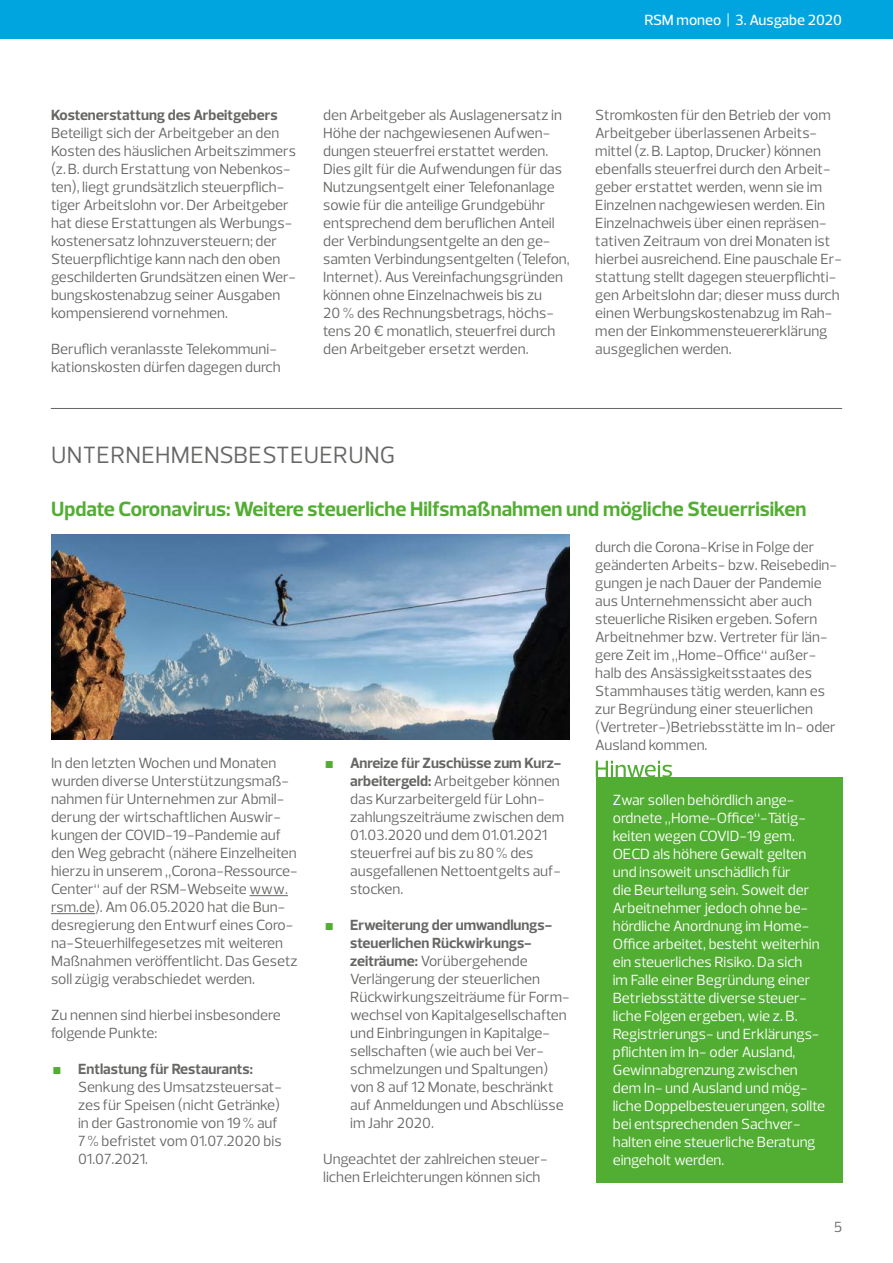
<style>
.page{position:relative;width:893px;height:1263px;background:#fff}
.page>*{position:absolute;margin:0;border:0;box-sizing:border-box;transform-origin:0 0}
.t1{font:24px "Prelo";letter-spacing:.015em;color:#666665}
.t2{font:700 21px "Prelo";color:#52ae32}
.t3{font:15px/18px "Prelo";color:#666665}
.t4{font:15px/18px "Prelo";color:#fff}
.t5{font:700 15px "Prelo";color:#666665}
.t6{font:500 15px "Prelo";color:#fff}
.s1{font-family:"Arial";color:#52ae32}
.s2{font-weight:700}
</style>
<div class="page">
<div style="left:0;top:0;width:893px;height:38px;background:#00a5df"></div>
<hr style="left:249px;top:895px;width:39px;height:1px;background:#666665">
<hr style="left:51px;top:913px;width:44px;height:1px;background:#666665">
<hr style="left:51px;top:408px;width:791px;height:1px;background:#666665">
<div style="left:596px;top:777px;width:246px;height:405px;background:#52ae32"></div>
<svg style="left:596px;top:761px;width:76px;height:16px"></svg>
<img style="left:51px;top:534px;width:519px;height:206px">
<p class="t6" style="left:644px;top:11px;width:199px">RSM moneo | 3. Ausgabe 2020</p>
<p class="t5" style="left:51px;top:106px;width:228px">Kostenerstattung des Arbeitgebers</p>
<p class="t3" style="left:51px;top:124px;width:247px">Beteiligt sich der Arbeitgeber an den Kosten des häuslichen Arbeitszimmers (z.B. durch Erstattung von Nebenkos&shy;ten), liegt grundsätzlich steuerpflich&shy;tiger Arbeitslohn vor. Der Arbeitgeber hat diese Erstattungen als Werbungs&shy;kostenersatz lohnzuversteuern; der Steuerpflichtige kann nach den oben geschilderten Grundsätzen einen Wer&shy;bungskostenabzug seiner Ausgaben kompensierend vornehmen.</p>
<p class="t3" style="left:51px;top:340px;width:231px">Beruflich veranlasste Telekommuni&shy;kationskosten dürfen dagegen durch</p>
<p class="t3" style="left:323px;top:106px;width:248px">den Arbeitgeber als Auslagenersatz in Höhe der nachgewiesenen Aufwen&shy;dungen steuerfrei erstattet werden.<br>Dies gilt für die Aufwendungen für das Nutzungsentgelt einer Telefonanlage sowie für die anteilige Grundgebühr entsprechend dem beruflichen Anteil der Verbindungsentgelte an den ge&shy;samten Verbindungsentgelten (Telefon, Internet). Aus Vereinfachungsgründen können ohne Einzelnachweis bis zu<br>20 % des Rechnungsbetrags, höchs&shy;tens 20 € monatlich, steuerfrei durch den Arbeitgeber ersetzt werden.</p>
<p class="t3" style="left:595px;top:106px;width:248px">Stromkosten für den Betrieb der vom Arbeitgeber überlassenen Arbeits&shy;mittel (z.B. Laptop, Drucker) können ebenfalls steuerfrei durch den Arbeit&shy;geber erstattet werden, wenn sie im Einzelnen nachgewiesen werden. Ein Einzelnachweis über einen repräsen&shy;tativen Zeitraum von drei Monaten ist hierbei ausreichend. Eine pauschale Er&shy;stattung stellt dagegen steuerpflichti&shy;gen Arbeitslohn dar; dieser muss durch einen Werbungskostenabzug im Rah&shy;men der Einkommensteuererklärung ausgeglichen werden.</p>
<h1 class="t1" style="left:51px;top:440px;width:345px">UNTERNEHMENSBESTEUERUNG</h1>
<h2 class="t2" style="left:51px;top:496px;width:757px">Update Coronavirus: Weitere steuerliche Hilfsmaßnahmen und mögliche Steuerrisiken</h2>
<p class="t3" style="left:51px;top:754px;width:248px">In den letzten Wochen und Monaten wurden diverse Unterstützungsmaß&shy;nahmen für Unternehmen zur Abmil&shy;derung der wirtschaftlichen Auswir&shy;kungen der COVID-19-Pandemie auf den Weg gebracht (nähere Einzelheiten hierzu in unserem „Corona-Ressource-Center“ auf der RSM-Webseite www. rsm.de). Am 06.05.2020 hat die Bun&shy;desregierung den Entwurf eines Coro&shy;na-Steuerhilfegesetzes mit weiteren Maßnahmen veröffentlicht. Das Gesetz soll zügig verabschiedet werden.</p>
<p class="t3" style="left:51px;top:1006px;width:231px">Zu nennen sind hierbei insbesondere folgende Punkte:</p>
<p class="t3" style="left:78px;top:1060px;width:206px;text-indent:-26px"><span class="s1">■</span> <span class="s2">Entlastung für Restaurants:<br></span>Senkung des Umsatzsteuersat&shy;zes für Speisen (nicht Getränke) in der Gastronomie von 19% auf<br>7% befristet vom 01.07.2020 bis<br>01.07.2021.</p>
<p class="t3" style="left:350px;top:754px;width:216px;text-indent:-26px"><span class="s1">■</span> <span class="s2">Anreize für Zuschüsse zum Kurz&shy;arbeitergeld:</span> Arbeitgeber können das Kurzarbeitergeld für Lohn&shy;zahlungszeiträume zwischen dem<br>01.03.2020 und dem 01.01.2021 steuerfrei auf bis zu 80% des ausgefallenen Nettoentgelts auf&shy;stocken.</p>
<p class="t3" style="left:350px;top:916px;width:221px;text-indent:-26px"><span class="s1">■</span> <span class="s2">Erweiterung der umwandlungs&shy;steuerlichen Rückwirkungs&shy;zeiträume:</span> Vorübergehende<br>Verlängerung der steuerlichen<br>Rückwirkungszeiträume für Form&shy;wechsel von Kapitalgesellschaften und Einbringungen in Kapitalge&shy;sellschaften (wie auch bei Ver&shy;schmelzungen und Spaltungen) von 8 auf 12 Monate, beschränkt auf Anmeldungen und Abschlüsse im Jahr 2020.</p>
<p class="t3" style="left:323px;top:1150px;width:226px">Ungeachtet der zahlreichen steuer&shy;lichen Erleichterungen können sich</p>
<p class="t3" style="left:595px;top:538px;width:243px">durch die Corona-Krise in Folge der geänderten Arbeits- bzw. Reisebedin&shy;gungen je nach Dauer der Pandemie aus Unternehmenssicht aber auch steuerliche Risiken ergeben. Sofern Arbeitnehmer bzw. Vertreter für län&shy;gere Zeit im „Home-Office“ außer&shy;halb des Ansässigkeitsstaates des Stammhauses tätig werden, kann es zur Begründung einer steuerlichen (Vertreter-)Betriebsstätte im In- oder Ausland kommen.</p>
<p class="t4" style="left:613px;top:791px;width:214px">Zwar sollen behördlich ange&shy;ordnete „Home-Office“-Tätig&shy;keiten wegen COVID-19 gem.<br>OECD als höhere Gewalt gelten und insoweit unschädlich für<br>die Beurteilung sein. Soweit der<br>Arbeitnehmer jedoch ohne be&shy;hördliche Anordnung im Home-<br>Office arbeitet, besteht weiterhin ein steuerliches Risiko. Da sich<br>im Falle einer Begründung einer<br>Betriebsstätte diverse steuer&shy;liche Folgen ergeben, wie z. B.<br>Registrierungs- und Erklärungs&shy;pflichten im In- oder Ausland,<br>Gewinnabgrenzung zwischen dem In- und Ausland und mög&shy;liche Doppelbesteuerungen, sollte bei entsprechenden Sachver&shy;halten eine steuerliche Beratung eingeholt werden.</p>
<p class="t3" style="left:834px;top:1218px;width:10px">5</p>
</div>
